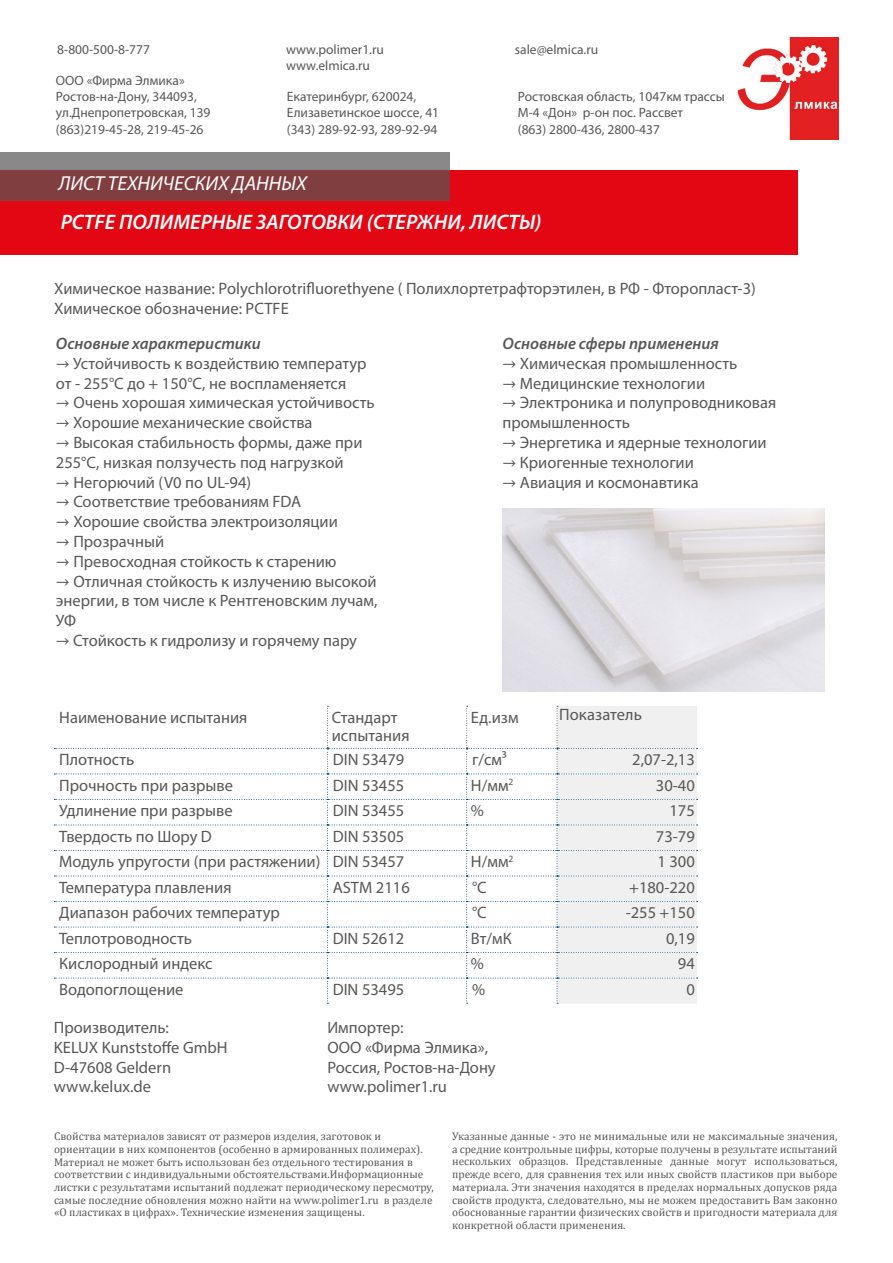
<style>
.page{position:relative;width:893px;height:1263px;background:#fff}
.page>*{position:absolute;margin:0;border:0;box-sizing:border-box;transform-origin:0 0}
.t1{font:italic 600 21px "Myriad Pro";color:#fff}
.t2{font:italic 20.25px "Myriad Pro";color:#fff}
.t3{font:16.5px/19.8px "Myriad Pro";color:#575756}
.t4{font:italic 600 16.5px "Myriad Pro";color:#575756}
.t5{font:13.5px/16.2px "Myriad Pro";color:#575756}
.t6{font:11.25px/12.8px "Cambria";color:#575756}
.s1{font-family:"Cambria"}
</style>
<div class="page">
<svg style="left:54px;top:706px;width:644px;height:298px"></svg>
<img style="left:737px;top:38px;width:102px;height:102px">
<div style="left:0;top:171px;width:798px;height:84px;background:#e30613"></div>
<svg style="left:0;top:152px;width:450px;height:49px;background:#83595b"></svg>
<img style="left:503px;top:508px;width:321px;height:184px">
<p class="t5" style="left:57px;top:41px;width:94px">8-800-500-8-777</p>
<p class="t5" style="left:286px;top:41px;width:99px">www.polimer1.ru www.elmica.ru</p>
<p class="t5" style="left:515px;top:41px;width:85px">sale@elmica.ru</p>
<p class="t5" style="left:56px;top:72px;width:156px">ООО «Фирма Элмика»<br>Ростов-на-Дону, 344093, ул.Днепропетровская, 139 (863)219-45-28, 219-45-26</p>
<p class="t5" style="left:287px;top:88px;width:154px">Екатеринбург, 620024,<br>Елизаветинское шоссе, 41 (343) 289-92-93, 289-92-94</p>
<p class="t5" style="left:518px;top:88px;width:209px">Ростовская область, 1047км трассы<br>М-4 «Дон» р-он пос. Рассвет<br>(863) 2800-436, 2800-437</p>
<p class="t2" style="left:59px;top:171px;width:250px">ЛИСТ ТЕХНИЧЕСКИХ ДАННЫХ</p>
<p class="t1" style="left:61px;top:208px;width:482px">PCTFE ПОЛИМЕРНЫЕ ЗАГОТОВКИ (СТЕРЖНИ, ЛИСТЫ)</p>
<p class="t3" style="left:54px;top:278px;width:703px">Химическое название: Рolychlorotrifluorethyene ( Полихлортетрафторэтилен, в РФ - Фторопласт-3)<br>Химическое обозначение: PCTFE</p>
<p class="t4" style="left:56px;top:333px;width:207px">Основные характеристики</p>
<p class="t3" style="left:56px;top:353px;width:312px"><span class="s1">→</span> Устойчивость к воздействию температур от - 255°C до + 150°C, не воспламеняется</p>
<p class="t3" style="left:56px;top:393px;width:320px"><span class="s1">→</span> Очень хорошая химическая устойчивость</p>
<p class="t3" style="left:56px;top:412px;width:258px"><span class="s1">→</span> Хорошие механические свойства</p>
<p class="t3" style="left:56px;top:432px;width:308px"><span class="s1">→</span> Высокая стабильность формы, даже при<br>255°C, низкая ползучесть под нагрузкой</p>
<p class="t3" style="left:56px;top:472px;width:197px"><span class="s1">→</span> Негорючий (V0 по UL-94)</p>
<p class="t3" style="left:56px;top:492px;width:247px"><span class="s1">→</span> Соответствие требованиям FDA</p>
<p class="t3" style="left:56px;top:511px;width:283px"><span class="s1">→</span> Хорошие свойства электроизоляции</p>
<p class="t3" style="left:56px;top:531px;width:110px"><span class="s1">→</span> Прозрачный</p>
<p class="t3" style="left:56px;top:551px;width:282px"><span class="s1">→</span> Превосходная стойкость к старению</p>
<p class="t3" style="left:56px;top:571px;width:323px;text-align:justify"><span class="s1">→</span> Отличная стойкость к излучению высокой энергии, в том числе к Рентгеновским лучам, УФ</p>
<p class="t3" style="left:56px;top:630px;width:303px"><span class="s1">→</span> Стойкость к гидролизу и горячему пару</p>
<p class="t4" style="left:503px;top:333px;width:218px">Основные сферы применения</p>
<p class="t3" style="left:503px;top:353px;width:236px"><span class="s1">→</span> Химическая промышленность</p>
<p class="t3" style="left:503px;top:373px;width:204px"><span class="s1">→</span> Медицинские технологии</p>
<p class="t3" style="left:503px;top:393px;width:275px"><span class="s1">→</span> Электроника и полупроводниковая промышленность</p>
<p class="t3" style="left:503px;top:432px;width:266px"><span class="s1">→</span> Энергетика и ядерные технологии</p>
<p class="t3" style="left:503px;top:452px;width:193px"><span class="s1">→</span> Криогенные технологии</p>
<p class="t3" style="left:503px;top:472px;width:198px"><span class="s1">→</span> Авиация и космонавтика</p>
<p class="t3" style="left:59px;top:707px;width:190px">Наименование испытания</p>
<p class="t3" style="left:332px;top:708px;width:79px;line-height:18px">Стандарт испытания</p>
<p class="t3" style="left:471px;top:707px;width:49px">Ед.изм</p>
<p class="t3" style="left:559px;top:705px;width:84px">Показатель</p>
<p class="t3" style="left:59px;top:749px;width:77px">Плотность</p>
<p class="t3" style="left:333px;top:749px;width:73px">DIN 53479</p>
<p class="t3" style="left:472px;top:749px;width:36px">г/см³</p>
<p class="t3" style="left:632px;top:749px;width:64px">2,07-2,13</p>
<p class="t3" style="left:59px;top:775px;width:175px">Прочность при разрыве</p>
<p class="t3" style="left:333px;top:775px;width:73px">DIN 53455</p>
<p class="t3" style="left:471px;top:775px;width:44px">Н/мм<sup>2</sup></p>
<p class="t3" style="left:656px;top:775px;width:40px">30-40</p>
<p class="t3" style="left:59px;top:800px;width:175px">Удлинение при разрыве</p>
<p class="t3" style="left:333px;top:800px;width:73px">DIN 53455</p>
<p class="t3" style="left:471px;top:800px;width:15px">%</p>
<p class="t3" style="left:669px;top:800px;width:27px">175</p>
<p class="t3" style="left:59px;top:826px;width:154px">Твердость по Шору D</p>
<p class="t3" style="left:333px;top:826px;width:73px">DIN 53505</p>
<p class="t3" style="left:656px;top:826px;width:40px">73-79</p>
<p class="t3" style="left:59px;top:851px;width:347px">Модуль упругости (при растяжении) DIN 53457</p>
<p class="t3" style="left:471px;top:851px;width:44px">Н/мм<sup>2</sup></p>
<p class="t3" style="left:657px;top:851px;width:39px">1 300</p>
<p class="t3" style="left:59px;top:877px;width:174px">Температура плавления</p>
<p class="t3" style="left:333px;top:877px;width:79px">ASTM 2116</p>
<p class="t3" style="left:472px;top:877px;width:16px">°C</p>
<p class="t3" style="left:629px;top:877px;width:67px">+180-220</p>
<p class="t3" style="left:59px;top:902px;width:222px">Диапазон рабочих температур</p>
<p class="t3" style="left:472px;top:902px;width:16px">°C</p>
<p class="t3" style="left:626px;top:902px;width:71px">-255 +150</p>
<p class="t3" style="left:59px;top:928px;width:134px">Теплотроводность</p>
<p class="t3" style="left:333px;top:928px;width:73px">DIN 52612</p>
<p class="t3" style="left:471px;top:928px;width:42px">Вт/мК</p>
<p class="t3" style="left:666px;top:928px;width:30px">0,19</p>
<p class="t3" style="left:59px;top:953px;width:155px">Кислородный индекс</p>
<p class="t3" style="left:471px;top:953px;width:15px">%</p>
<p class="t3" style="left:678px;top:953px;width:18px">94</p>
<p class="t3" style="left:59px;top:979px;width:126px">Водопоглощение</p>
<p class="t3" style="left:333px;top:979px;width:73px">DIN 53495</p>
<p class="t3" style="left:472px;top:979px;width:15px">%</p>
<p class="t3" style="left:686px;top:979px;width:10px">0</p>
<p class="t3" style="left:54px;top:1017px;width:175px">Производитель:<br>KELUX Kunststoffe GmbH<br>D-47608 Geldern www.kelux.de</p>
<p class="t6" style="left:54px;top:1130px;width:381px">Cвойства материалов зависят от размеров изделия, заготовок и ориентации в них компонентов (особенно в армированных полимерах).<br>Материал не может быть использован без отдельного тестирования в соответствии с индивидуальными обстоятельствами.Информационные листки с результатами испытаний подлежат периодическому пересмотру, самые последние обновления можно найти на www.polimer1.ru в разделе «О пластиках в цифрах». Технические изменения защищены.</p>
<p class="t6" style="left:452px;top:1130px;width:387px;text-align:justify">Указанные данные - это не минимальные или не максимальные значения, а средние контрольные цифры, которые получены в результате испытаний нескольких образцов. Представленные данные могут использоваться, прежде всего, для сравнения тех или иных свойств пластиков при выборе материала. Эти значения находятся в пределах нормальных допусков ряда свойств продукта, следовательно, мы не можем предоставить Вам законно обоснованные гарантии физических свойств и пригодности материала для конкретной области применения.</p>
<p class="t3" style="left:327px;top:1017px;width:170px">Импортер:<br>ООО «Фирма Элмика»,<br>Россия, Ростов-на-Дону www.polimer1.ru</p>
</div>
